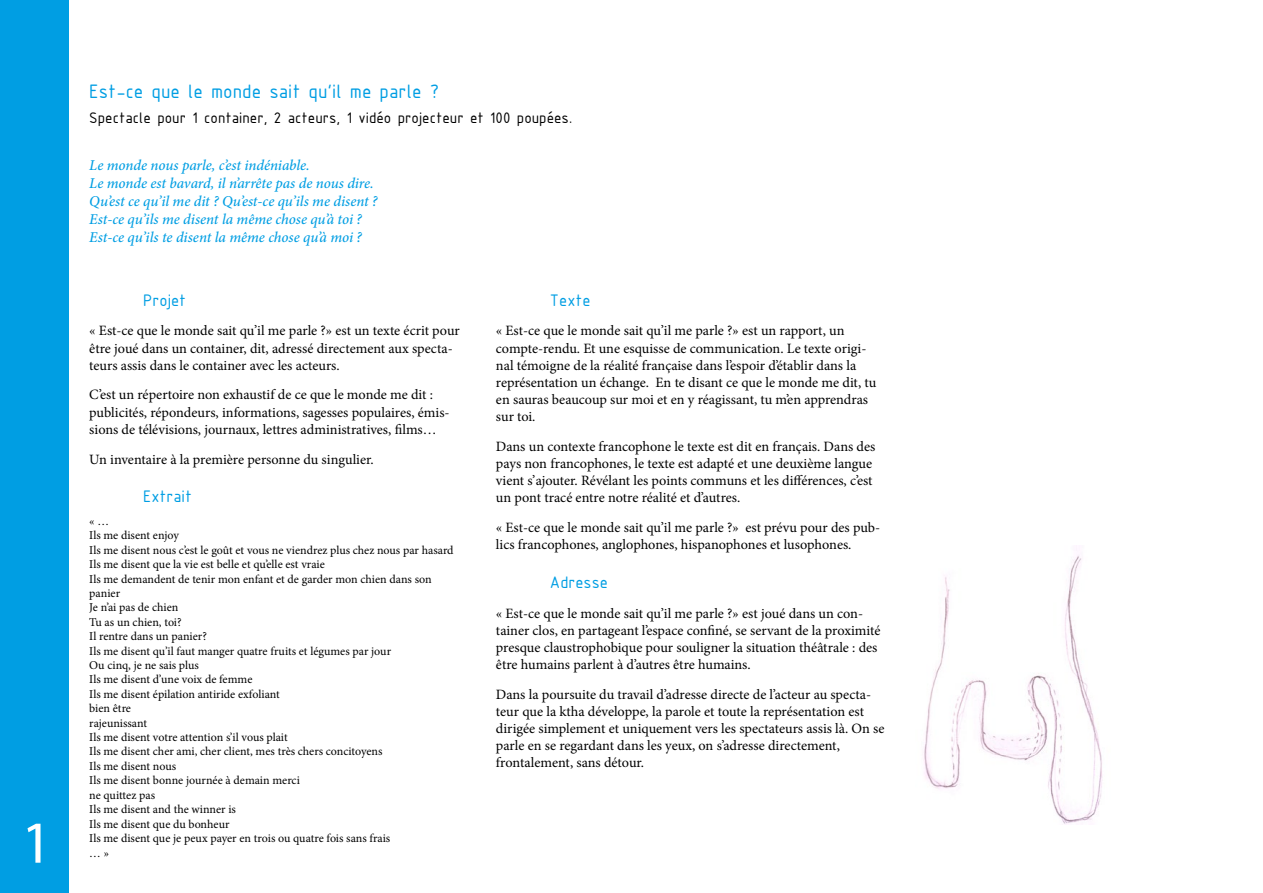
<style>
.page{position:relative;width:1263px;height:893px;background:#fff}
.page>*{position:absolute;margin:0;border:0;box-sizing:border-box;transform-origin:0 0}
.t1{font:60px "Myriad Pro";color:#fff}
.t2{font:21px "ISOCPEUR";color:#009ee3}
.t3{font:18px "ISOCPEUR";color:#009ee3}
.t4{font:16.5px "ISOCPEUR";color:#000}
.t5{font:italic 500 15px/18px "Minion Pro";letter-spacing:-.005em;color:#009ee3}
.t6{font:14.25px/17.1px "Minion Pro";color:#000}
.t7{font:12px/14.4px "Minion Pro";letter-spacing:-.005em;color:#000}
</style>
<div class="page">
<div style="left:0;top:0;width:68px;height:893px;background:#009ee3"></div>
<img style="left:924px;top:548px;width:179px;height:277px">
<h1 class="t1" style="left:21px;top:806px;width:32px">1</h1>
<h2 class="t2" style="left:89px;top:77px;width:351px">Est-ce que le monde sait qu’il me parle ?</h2>
<p class="t4" style="left:89px;top:107px;width:484px">Spectacle pour 1 container, 2 acteurs, 1 vidéo projecteur et 100 poupées.</p>
<p class="t5" style="left:89px;top:156px;width:290px">Le monde nous parle, c’est indéniable.<br>Le monde est bavard, il n’arrête pas de nous dire.<br>Qu’est ce qu’il me dit ? Qu’est-ce qu’ils me disent ?<br>Est-ce qu’ils me disent la même chose qu’à toi ?<br>Est-ce qu’ils te disent la même chose qu’à moi ?</p>
<p class="t3" style="left:143px;top:288px;width:44px">Projet</p>
<p class="t6" style="left:89px;top:322px;width:372px">« Est-ce que le monde sait qu’il me parle ?» est un texte écrit pour être joué dans un container, dit, adressé directement aux specta&shy;teurs assis dans le container avec les acteurs.</p>
<p class="t6" style="left:89px;top:386px;width:362px">C’est un répertoire non exhaustif de ce que le monde me dit : publicités, répondeurs, informations, sagesses populaires, émis&shy;sions de télévisions, journaux, lettres administratives, films…</p>
<p class="t6" style="left:89px;top:450px;width:286px">Un inventaire à la première personne du singulier.</p>
<p class="t3" style="left:143px;top:485px;width:50px">Extrait</p>
<p class="t7" style="left:89px;top:514px;width:366px">« …<br>Ils me disent enjoy<br>Ils me disent nous c’est le goût et vous ne viendrez plus chez nous par hasard<br>Ils me disent que la vie est belle et qu’elle est vraie<br>Ils me demandent de tenir mon enfant et de garder mon chien dans son panier<br>Je n’ai pas de chien<br>Tu as un chien, toi?<br>Il rentre dans un panier?<br>Ils me disent qu’il faut manger quatre fruits et légumes par jour<br>Ou cinq, je ne sais plus<br>Ils me disent d’une voix de femme<br>Ils me disent épilation antiride exfoliant<br>bien être<br>rajeunissant<br>Ils me disent votre attention s’il vous plait<br>Ils me disent cher ami, cher client, mes très chers concitoyens<br>Ils me disent nous<br>Ils me disent bonne journée à demain merci<br>ne quittez pas<br>Ils me disent and the winner is<br>Ils me disent que du bonheur<br>Ils me disent que je peux payer en trois ou quatre fois sans frais<br>… »</p>
<p class="t3" style="left:550px;top:288px;width:42px">Texte</p>
<p class="t6" style="left:496px;top:322px;width:382px">« Est-ce que le monde sait qu’il me parle ?» est un rapport, un compte-rendu. Et une esquisse de communication. Le texte origi&shy;nal témoigne de la réalité française dans l’espoir d’établir dans la représentation un échange. En te disant ce que le monde me dit, tu en sauras beaucoup sur moi et en y réagissant, tu m’en apprendras sur toi.</p>
<p class="t6" style="left:496px;top:438px;width:381px">Dans un contexte francophone le texte est dit en français. Dans des pays non francophones, le texte est adapté et une deuxième langue vient s’ajouter. Révélant les points communs et les différences, c’est un pont tracé entre notre réalité et d’autres.</p>
<p class="t6" style="left:496px;top:519px;width:386px">« Est-ce que le monde sait qu’il me parle ?» est prévu pour des pub&shy;lics francophones, anglophones, hispanophones et lusophones.</p>
<p class="t3" style="left:550px;top:570px;width:59px">Adresse</p>
<p class="t6" style="left:496px;top:604px;width:386px">« Est-ce que le monde sait qu’il me parle ?» est joué dans un con&shy;tainer clos, en partageant l’espace confiné, se servant de la proximité presque claustrophobique pour souligner la situation théâtrale : des être humains parlent à d’autres être humains.</p>
<p class="t6" style="left:496px;top:686px;width:390px">Dans la poursuite du travail d’adresse directe de l’acteur au specta&shy;teur que la ktha développe, la parole et toute la représentation est dirigée simplement et uniquement vers les spectateurs assis là. On se parle en se regardant dans les yeux, on s’adresse directement, frontalement, sans détour.</p>
</div>
